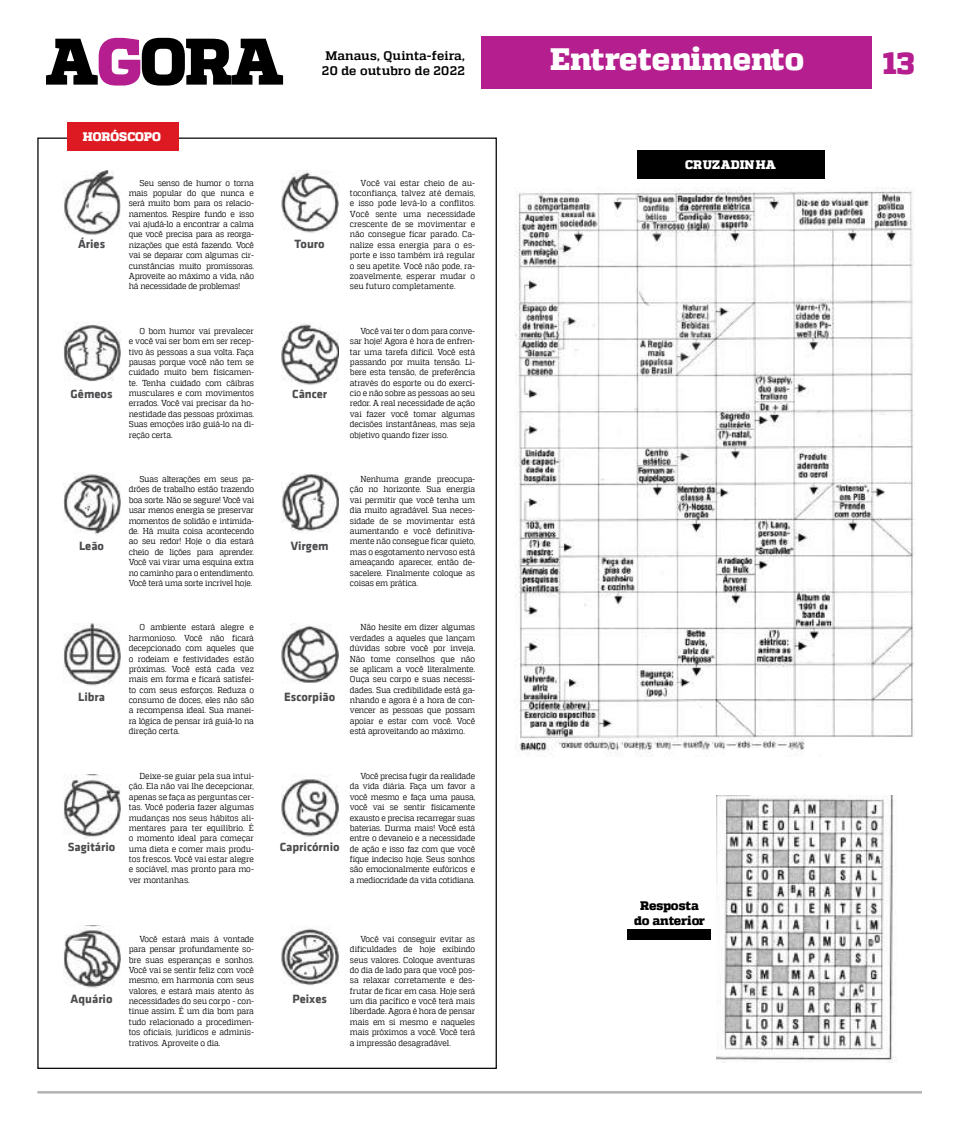
<style>
.page{position:relative;width:957px;height:1134px;background:#fff}
.page>*{position:absolute;margin:0;border:0;box-sizing:border-box;transform-origin:0 0}
.t1{font:800 30.88px "MW Quadon";color:#fff}
.t2{font:800 30.88px "MW Quadon";color:#b51e8e}
.t3{font:700 12.38px "MW Klavika Bd";color:#4c4c4f}
.t4{font:700 12.38px/14.9px "MW Quadon";letter-spacing:.01em;color:#000}
.t5{font:800 12.38px "MW Quadon";color:#fff}
.t6{font:800 12.38px/14.9px "MW Quadon";color:#000;text-align:center}
.t7{font:8.62px/10.4px "MW Quadon";letter-spacing:-.015em;color:#000;text-align:justify;scale:.91 1}
</style>
<div class="page">
<div style="left:481px;top:36px;width:391px;height:52px;background:#b51e8e"></div>
<svg style="left:46px;top:38px;width:237px;height:48px"></svg>
<hr style="left:37px;top:1091px;width:884px;height:2px;background:#b1b3b5">
<div style="left:68px;top:122px;width:111px;height:28px;background:#dd1921"></div>
<img style="left:64px;top:171px;width:56px;height:64px">
<img style="left:64px;top:624px;width:56px;height:62px">
<img style="left:64px;top:324px;width:56px;height:57px">
<img style="left:64px;top:774px;width:56px;height:65px">
<img style="left:64px;top:473px;width:56px;height:62px">
<img style="left:64px;top:925px;width:56px;height:63px">
<img style="left:281px;top:171px;width:57px;height:62px">
<img style="left:281px;top:624px;width:57px;height:59px">
<img style="left:281px;top:324px;width:57px;height:61px">
<img style="left:281px;top:778px;width:57px;height:59px">
<img style="left:281px;top:473px;width:57px;height:60px">
<img style="left:281px;top:926px;width:57px;height:59px">
<img style="left:514px;top:187px;width:400px;height:569px">
<div style="left:637px;top:150px;width:187px;height:28px;background:#000"></div>
<img style="left:717px;top:795px;width:177px;height:268px">
<div style="left:627px;top:929px;width:83px;height:11px;background:#000"></div>
<h2 class="t4" style="left:322px;top:49px;width:144px">Manaus, Quinta-feira,<br>20 de outubro de 2022</h2>
<h1 class="t1" style="left:550px;top:41px;width:255px">Entretenimento</h1>
<h1 class="t2" style="left:882px;top:45px;width:34px">13</h1>
<h2 class="t5" style="left:83px;top:130px;width:80px">HORÓSCOPO</h2>
<h2 class="t5" style="left:685px;top:158px;width:92px">CRUZADINHA</h2>
<h2 class="t3" style="left:78px;top:234px;width:29px">Áries</h2>
<h2 class="t3" style="left:71px;top:385px;width:43px">Gêmeos</h2>
<h2 class="t3" style="left:79px;top:536px;width:27px">Leão</h2>
<h2 class="t3" style="left:78px;top:687px;width:28px">Libra</h2>
<h2 class="t3" style="left:68px;top:838px;width:49px">Sagitário</h2>
<p class="t7" style="left:129px;top:177px;width:139px;text-indent:11px">Seu senso de humor o torna mais popular do que nunca e será muito bom para os relacio&shy;namentos. Respire fundo e isso vai ajudá-lo a encontrar a calma que você precisa para as reorga&shy;nizações que está fazendo. Você vai se deparar com algumas cir&shy;cunstâncias muito promissoras.<br>Aproveite ao máximo a vida, não há necessidade de problemas!</p>
<p class="t7" style="left:129px;top:326px;width:139px;text-indent:11px">O bom humor vai prevalecer e você vai ser bom em ser recep&shy;tivo às pessoas a sua volta. Faça pausas porque você não tem se cuidado muito bem fisicamen&shy;te. Tenha cuidado com cãibras musculares e com movimentos errados. Você vai precisar da ho&shy;nestidade das pessoas próximas.<br>Suas emoções irão guiá-lo na di&shy;reção certa.</p>
<p class="t7" style="left:129px;top:474px;width:139px;text-indent:11px">Suas alterações em seus pa&shy;drões de trabalho estão trazendo boa sorte. Não se segure! Você vai usar menos energia se preservar momentos de solidão e intimida&shy;de. Há muita coisa acontecendo ao seu redor! Hoje o dia estará cheio de lições para aprender.<br>Você vai virar uma esquina extra no caminho para o entendimento.<br>Você terá uma sorte incrível hoje.</p>
<p class="t7" style="left:129px;top:622px;width:139px;text-indent:11px">O ambiente estará alegre e harmonioso. Você não ficará decepcionado com aqueles que o rodeiam e festividades estão próximas. Você está cada vez mais em forma e ficará satisfei&shy;to com seus esforços. Reduza o consumo de doces, eles não são a recompensa ideal. Sua manei&shy;ra lógica de pensar irá guiá-lo na direção certa.</p>
<p class="t7" style="left:129px;top:771px;width:139px;text-indent:11px">Deixe-se guiar pela sua intui&shy;ção. Ela não vai lhe decepcionar, apenas se faça as perguntas cer&shy;tas. Você poderia fazer algumas mudanças nos seus hábitos ali&shy;mentares para ter equilíbrio. É o momento ideal para começar uma dieta e comer mais produ&shy;tos frescos. Você vai estar alegre e sociável, mas pronto para mo&shy;ver montanhas.</p>
<h2 class="t3" style="left:295px;top:234px;width:32px">Touro</h2>
<h2 class="t3" style="left:292px;top:385px;width:37px">Câncer</h2>
<h2 class="t3" style="left:291px;top:536px;width:39px">Virgem</h2>
<h2 class="t3" style="left:284px;top:687px;width:52px">Escorpião</h2>
<p class="t7" style="left:350px;top:177px;width:139px;text-indent:11px">Você vai estar cheio de au&shy;toconfiança, talvez até demais, e isso pode levá-lo a conflitos.<br>Você sente uma necessidade crescente de se movimentar e não consegue ficar parado. Ca&shy;nalize essa energia para o es&shy;porte e isso também irá regular o seu apetite. Você não pode, ra&shy;zoavelmente, esperar mudar o seu futuro completamente.</p>
<p class="t7" style="left:350px;top:326px;width:139px;text-indent:11px">Você vai ter o dom para conve&shy;sar hoje! Agora é hora de enfren&shy;tar uma tarefa difícil. Você está passando por muita tensão. Li&shy;bere esta tensão, de preferência através do esporte ou do exercí&shy;cio e não sobre as pessoas ao seu redor. A real necessidade de ação vai fazer você tomar algumas decisões instantâneas, mas seja objetivo quando fizer isso.</p>
<p class="t7" style="left:350px;top:474px;width:139px;text-indent:11px">Nenhuma grande preocupa&shy;ção no horizonte. Sua energia vai permitir que você tenha um dia muito agradável. Sua neces&shy;sidade de se movimentar está aumentando e você definitiva&shy;mente não consegue ficar quieto, mas o esgotamento nervoso está ameaçando aparecer, então de&shy;sacelere. Finalmente coloque as coisas em prática.</p>
<p class="t7" style="left:350px;top:622px;width:139px;text-indent:11px">Não hesite em dizer algumas verdades a aqueles que lançam dúvidas sobre você por inveja.<br>Não tome conselhos que não se aplicam a você literalmente.<br>Ouça seu corpo e suas necessi&shy;dades. Sua credibilidade está ga&shy;nhando e agora é a hora de con&shy;vencer as pessoas que possam apoiar e estar com você. Você está aproveitando ao máximo.</p>
<h2 class="t3" style="left:280px;top:838px;width:61px">Capricórnio</h2>
<p class="t7" style="left:350px;top:771px;width:139px;text-indent:11px">Você precisa fugir da realidade da vida diária. Faça um favor a você mesmo e faça uma pausa, você vai se sentir fisicamente exausto e precisa recarregar suas baterias. Durma mais! Você está entre o devaneio e a necessidade de ação e isso faz com que você fique indeciso hoje. Seus sonhos são emocionalmente eufóricos e a mediocridade da vida cotidiana.</p>
<h2 class="t6" style="left:634px;top:898px;width:72px">Resposta do anterior</h2>
<h2 class="t3" style="left:71px;top:989px;width:44px">Aquário</h2>
<p class="t7" style="left:129px;top:933px;width:139px;text-indent:11px">Você estará mais à vontade para pensar profundamente so&shy;bre suas esperanças e sonhos.<br>Você vai se sentir feliz com você mesmo, em harmonia com seus valores, e estará mais atento às necessidades do seu corpo - con&shy;tinue assim. É um dia bom para tudo relacionado a procedimen&shy;tos oficiais, jurídicos e adminis&shy;trativos. Aproveite o dia.</p>
<p class="t7" style="left:350px;top:933px;width:139px;text-indent:11px">Você vai conseguir evitar as dificuldades de hoje exibindo seus valores. Coloque aventuras do dia de lado para que você pos&shy;sa relaxar corretamente e des&shy;frutar de ficar em casa. Hoje será um dia pacífico e você terá mais liberdade. Agora é hora de pensar mais em si mesmo e naqueles mais próximos a você. Você terá a impressão desagradável.</p>
<h2 class="t3" style="left:292px;top:989px;width:36px">Peixes</h2>
</div>
